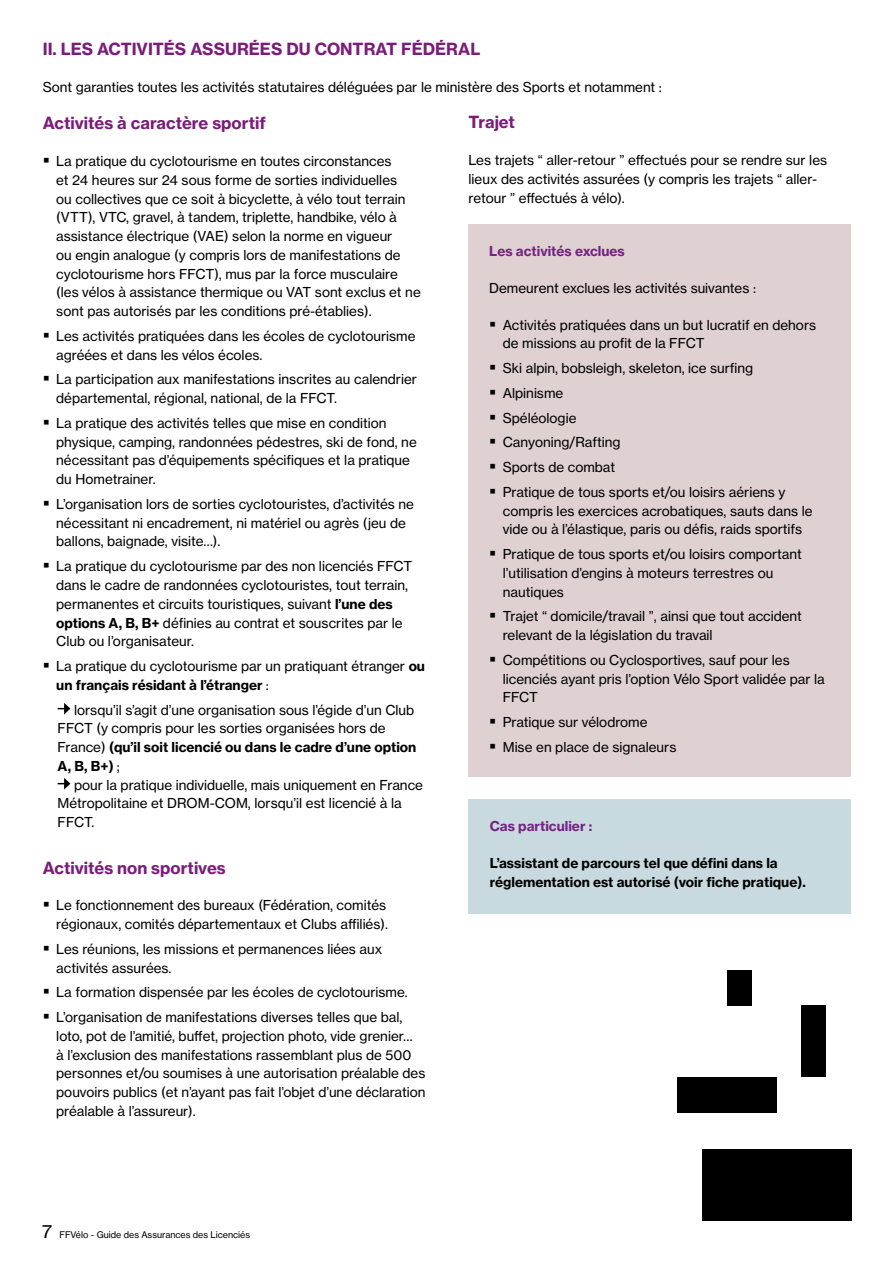
<style>
.page{position:relative;width:893px;height:1263px;background:#fff}
.page>*{position:absolute;margin:0;border:0;box-sizing:border-box;transform-origin:0 0}
.t1{font:16.5px "N Haas Grotesk TX Std 75 Bd";color:#7a1c79}
.t2{font:13.5px/18.8px "N Haas Grotesk TX Std 55 Rg";color:#000}
.t3{font:13.5px/18.8px "N Haas Grotesk TX Std 75 Bd";color:#000}
.t4{font:13.5px "N Haas Grotesk TX Std 75 Bd";color:#752383}
.t5{font:9px "N Haas Grotesk TX Std 55 Rg";color:#000}
.s1{font-family:"N Haas Grotesk TX Std 75 Bd"}
.s2{font-family:"N Haas Grotesk TX Std 55 Rg"}
.s3{font-size:18px}
</style>
<div class="page">
<svg style="left:58px;top:703px;width:12px;height:11px"></svg>
<svg style="left:58px;top:778px;width:12px;height:11px"></svg>
<div style="left:468px;top:224px;width:383px;height:553px;background:#dfd1d1"></div>
<div style="left:469px;top:799px;width:382px;height:115px;background:#c8dadf"></div>
<div style="left:801px;top:1005px;width:25px;height:72px;background:#000"></div>
<div style="left:702px;top:1149px;width:149px;height:72px;background:#000"></div>
<div style="left:677px;top:1077px;width:100px;height:36px;background:#000"></div>
<div style="left:727px;top:970px;width:25px;height:35px;background:#000"></div>
<p class="t1" style="left:43px;top:39px;width:439px">II. LES ACTIVITÉS ASSURÉES DU CONTRAT FÉDÉRAL</p>
<p class="t2" style="left:43px;top:78px;width:621px">Sont garanties toutes les activités statutaires déléguées par le ministère des Sports et notamment :</p>
<p class="t1" style="left:43px;top:113px;width:225px">Activités à caractère sportif</p>
<p class="t2" style="left:56px;top:152px;width:366px">La pratique du cyclotourisme en toutes circonstances<br>et 24 heures sur 24 sous forme de sorties individuelles<br>ou collectives que ce soit à bicyclette, à vélo tout terrain (VTT), VTC, gravel, à tandem, triplette, handbike, vélo à assistance électrique (VAE) selon la norme en vigueur<br>ou engin analogue (y compris lors de manifestations de cyclotourisme hors FFCT), mus par la force musculaire (les vélos à assistance thermique ou VAT sont exclus et ne sont pas autorisés par les conditions pré-établies).</p>
<p class="t2" style="left:56px;top:327px;width:361px">Les activités pratiquées dans les écoles de cyclotourisme agréées et dans les vélos écoles.</p>
<p class="t2" style="left:56px;top:370px;width:362px">La participation aux manifestations inscrites au calendrier départemental, régional, national, de la FFCT.</p>
<p class="t2" style="left:56px;top:414px;width:362px">La pratique des activités telles que mise en condition physique, camping, randonnées pédestres, ski de fond, ne nécessitant pas d’équipements spécifiques et la pratique du Hometrainer.</p>
<p class="t2" style="left:56px;top:495px;width:359px">L’organisation lors de sorties cyclotouristes, d’activités ne nécessitant ni encadrement, ni matériel ou agrès (jeu de ballons, baignade, visite…).</p>
<p class="t2" style="left:56px;top:557px;width:357px">La pratique du cyclotourisme par des non licenciés FFCT dans le cadre de randonnées cyclotouristes, tout terrain, permanentes et circuits touristiques, suivant <span class="s1">l’une des options A, B, B+</span> définies au contrat et souscrites par le Club ou l’organisateur.</p>
<p class="t2" style="left:56px;top:657px;width:370px">La pratique du cyclotourisme par un pratiquant étranger <span class="s1">ou</span></p>
<p class="t3" style="left:56px;top:675px;width:214px">un français résidant à l’étranger <span class="s2">:</span></p>
<p class="t2" style="left:58px;top:700px;width:358px;text-indent:16px">lorsqu’il s’agit d’une organisation sous l’égide d’un Club<br>FFCT (y compris pour les sorties organisées hors de</p>
<p class="t3" style="left:58px;top:738px;width:360px"><span class="s2">France)</span> (qu’il soit licencié ou dans le cadre d’une option<br>A, B, B+) <span class="s2">;</span></p>
<p class="t2" style="left:58px;top:775px;width:367px;text-indent:16px">pour la pratique individuelle, mais uniquement en France<br>Métropolitaine et DROM-COM, lorsqu’il est licencié à la<br>FFCT.</p>
<p class="t1" style="left:43px;top:857px;width:184px">Activités non sportives</p>
<p class="t2" style="left:56px;top:896px;width:333px">Le fonctionnement des bureaux (Fédération, comités régionaux, comités départementaux et Clubs affiliés).</p>
<p class="t2" style="left:56px;top:939px;width:328px">Les réunions, les missions et permanences liées aux activités assurées.</p>
<p class="t2" style="left:56px;top:980px;width:353px;line-height:24.8px">La formation dispensée par les écoles de cyclotourisme.<br>L’organisation de manifestations diverses telles que bal,</p>
<p class="t2" style="left:56px;top:1026px;width:371px">loto, pot de l’amitié, buffet, projection photo, vide grenier…<br>à l’exclusion des manifestations rassemblant plus de 500 personnes et/ou soumises à une autorisation préalable des pouvoirs publics (et n’ayant pas fait l’objet d’une déclaration préalable à l’assureur).</p>
<p class="t5" style="left:42px;top:1229px;width:209px"><span class="s3">7</span> FFVélo - Guide des Assurances des Licenciés</p>
<p class="t1" style="left:469px;top:112px;width:48px">Trajet</p>
<p class="t2" style="left:469px;top:151px;width:360px">Les trajets “ aller-retour ” effectués pour se rendre sur les lieux des activités assurées (y compris les trajets “ aller&shy;retour ” effectués à vélo).</p>
<p class="t4" style="left:489px;top:243px;width:137px">Les activités exclues</p>
<p class="t2" style="left:489px;top:279px;width:268px">Demeurent exclues les activités suivantes :</p>
<p class="t2" style="left:503px;top:315px;width:315px">Activités pratiquées dans un but lucratif en dehors de missions au profit de la FFCT</p>
<p class="t2" style="left:503px;top:356px;width:284px;line-height:24.8px">Ski alpin, bobsleigh, skeleton, ice surfing<br>Alpinisme<br>Spéléologie<br>Canyoning/Rafting<br>Sports de combat<br>Pratique de tous sports et/ou loisirs aériens y</p>
<p class="t2" style="left:503px;top:501px;width:311px">compris les exercices acrobatiques, sauts dans le vide ou à l’élastique, paris ou défis, raids sportifs</p>
<p class="t2" style="left:503px;top:545px;width:300px">Pratique de tous sports et/ou loisirs comportant l’utilisation d’engins à moteurs terrestres ou nautiques</p>
<p class="t2" style="left:503px;top:607px;width:301px">Trajet “ domicile/travail ”, ainsi que tout accident relevant de la législation du travail</p>
<p class="t2" style="left:503px;top:651px;width:323px">Compétitions ou Cyclosportives, sauf pour les licenciés ayant pris l’option Vélo Sport validée par la<br>FFCT</p>
<p class="t2" style="left:503px;top:710px;width:175px;line-height:24.8px">Pratique sur vélodrome<br>Mise en place de signaleurs</p>
<p class="t4" style="left:490px;top:817px;width:104px">Cas particulier :</p>
<p class="t3" style="left:490px;top:853px;width:317px">L’assistant de parcours tel que défini dans la réglementation est autorisé (voir fiche pratique).</p>
</div>
